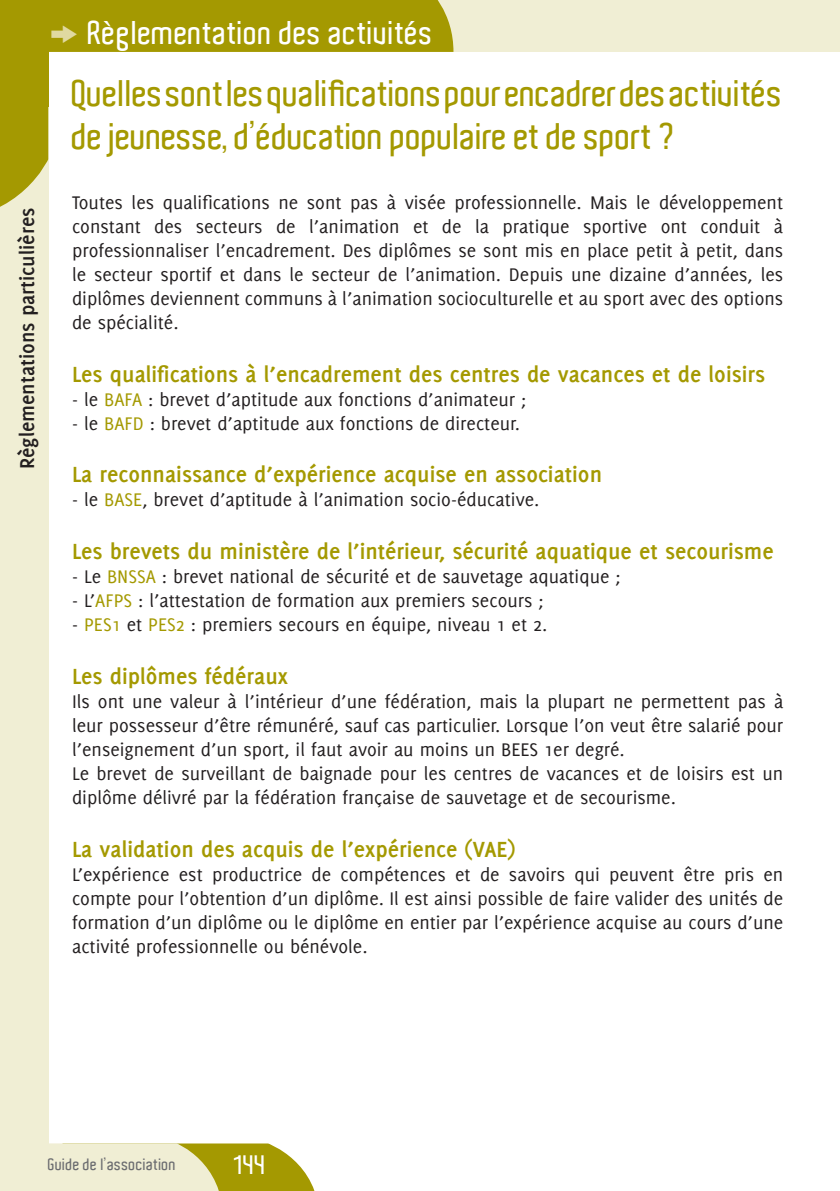
<style>
.page{position:relative;width:840px;height:1191px;background:#fff}
.page>*{position:absolute;margin:0;border:0;box-sizing:border-box;transform-origin:0 0}
.t1{font:600 36px/43.2px "Aldo";letter-spacing:-.005em;color:#a49901}
.t2{font:600 32px "Aldo";letter-spacing:.01em;color:#fff}
.t3{font:600 26px "Aldo";color:#fff}
.t4{font:700 24px "Delicious";color:#a49901}
.t5{font:700 22px "Delicious";color:#231f20}
.t6{font:20px/24px "Delicious";color:#231f20;text-align:justify}
.t7{font:600 16px "Aldo";letter-spacing:.01em;color:#6c6d70}
.s1{font-family:"Zeal";font-weight:400;color:#e0d9a1}
.s2{color:#a49901}
</style>
<div class="page">
<div style="left:0;top:0;width:48px;height:1191px;background:#f0eed4"></div>
<div style="left:0;top:0;width:839px;height:51px;background:#f0eed4"></div>
<svg style="left:0;top:0;width:453px;height:220px"></svg>
<svg style="left:48px;top:1143px;width:267px;height:48px;background:#d6d18c"></svg>
<div style="left:0;top:0;width:48px;height:106px;background:#a49901"></div>
<p class="t5" style="left:14px;top:469px;width:262px;rotate:-90deg">Règlementations particulières</p>
<h2 class="t2" style="left:48px;top:15px;width:386px"><span class="s1">k</span> Règlementation des activités</h2>
<h1 class="t1" style="left:72px;top:71px;width:712px">Quelles sont les qualifications pour encadrer des activités de jeunesse, d’éducation populaire et de sport ?</h1>
<p class="t6" style="left:72px;top:190px;width:712px">Toutes les qualifications ne sont pas à visée professionnelle. Mais le développement constant des secteurs de l’animation et de la pratique sportive ont conduit à professionnaliser l’encadrement. Des diplômes se sont mis en place petit à petit, dans le secteur sportif et dans le secteur de l’animation. Depuis une dizaine d’années, les diplômes deviennent communs à l’animation socioculturelle et au sport avec des options de spécialité.</p>
<p class="t4" style="left:72px;top:360px;width:694px">Les qualifications à l’encadrement des centres de vacances et de loisirs</p>
<p class="t6" style="left:72px;top:387px;width:455px">- le <span class="s2">BAFA</span> : brevet d’aptitude aux fonctions d’animateur ;</p>
<p class="t6" style="left:72px;top:411px;width:449px">- le <span class="s2">BAFD</span> : brevet d’aptitude aux fonctions de directeur.</p>
<p class="t4" style="left:72px;top:461px;width:531px">La reconnaissance d’expérience acquise en association</p>
<p class="t6" style="left:72px;top:487px;width:468px">- le <span class="s2">BASE</span>, brevet d’aptitude à l’animation socio-éducative.</p>
<p class="t4" style="left:72px;top:538px;width:702px">Les brevets du ministère de l’intérieur, sécurité aquatique et secourisme</p>
<p class="t6" style="left:72px;top:564px;width:550px">- Le <span class="s2">BNSSA</span> : brevet national de sécurité et de sauvetage aquatique ;</p>
<p class="t6" style="left:72px;top:588px;width:473px">- L’<span class="s2">AFPS</span> : l’attestation de formation aux premiers secours ;</p>
<p class="t6" style="left:72px;top:612px;width:476px">- <span class="s2">PES1</span> et <span class="s2">PES2</span> : premiers secours en équipe, niveau 1 et 2.</p>
<p class="t4" style="left:72px;top:662px;width:217px">Les diplômes fédéraux</p>
<p class="t6" style="left:72px;top:689px;width:712px;text-align:left">Ils ont une valeur à l’intérieur d’une fédération, mais la plupart ne permettent pas à leur possesseur d’être rémunéré, sauf cas particulier. Lorsque l’on veut être salarié pour l’enseignement d’un sport, il faut avoir au moins un BEES 1er degré.<br>Le brevet de surveillant de baignade pour les centres de vacances et de loisirs est un diplôme délivré par la fédération française de sauvetage et de secourisme.</p>
<p class="t4" style="left:72px;top:835px;width:445px">La validation des acquis de l’expérience (VAE)</p>
<p class="t6" style="left:72px;top:862px;width:712px">L’expérience est productrice de compétences et de savoirs qui peuvent être pris en compte pour l’obtention d’un diplôme. Il est ainsi possible de faire valider des unités de formation d’un diplôme ou le diplôme en entier par l’expérience acquise au cours d’une activité professionnelle ou bénévole.</p>
<p class="t7" style="left:48px;top:1155px;width:129px">Guide de l’association</p>
<h3 class="t3" style="left:234px;top:1150px;width:34px">144</h3>
</div>
